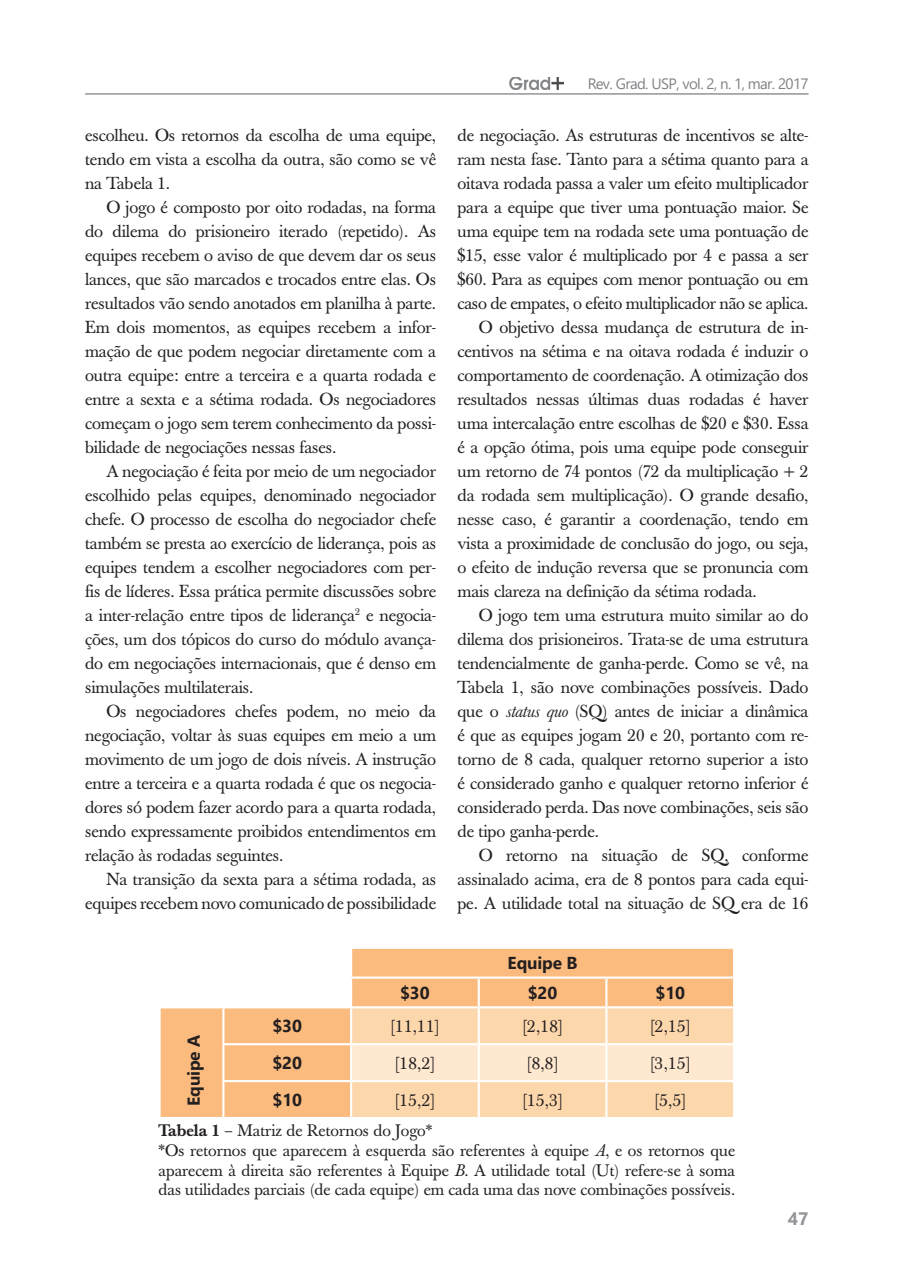
<style>
.page{position:relative;width:915px;height:1285px;background:#fff}
.page>*{position:absolute;margin:0;border:0;box-sizing:border-box;transform-origin:0 0}
.t1{font:700 18px "Segoe UI";color:#939598}
.t2{font:17.25px/24px "Baskerville";letter-spacing:-.01em;color:#231f20;text-align:justify}
.t3{font:700 17.25px "Segoe UI";letter-spacing:-.01em;color:#231f20}
.t4{font:16.5px/19.8px "Baskerville";color:#231f20}
.t5{font:15px "Segoe UI";letter-spacing:-.04em;color:#808285}
.s1{font-style:italic}
.s2{font-weight:500}
</style>
<div class="page">
<hr style="left:85px;top:93px;width:723px;height:2px;background:#939598">
<img style="left:510px;top:78px;width:53px;height:12px">
<svg style="left:161px;top:948px;width:571px;height:168px;fill:#fbbb7e"></svg>
<svg style="left:352px;top:1008px;width:380px;height:108px;background:#fdddb9"></svg>
<hr style="left:350px;top:948px;width:2px;height:28px;background:#fff">
<hr style="left:350px;top:976px;width:128px;height:2px;background:#fff">
<hr style="left:350px;top:978px;width:2px;height:28px;background:#fff">
<hr style="left:478px;top:976px;width:128px;height:2px;background:#fff">
<hr style="left:477px;top:978px;width:2px;height:28px;background:#fff">
<hr style="left:606px;top:976px;width:129px;height:2px;background:#fff">
<hr style="left:605px;top:978px;width:2px;height:28px;background:#fff">
<hr style="left:158px;top:1006px;width:65px;height:2px;background:#fff">
<hr style="left:223px;top:1006px;width:128px;height:2px;background:#fff">
<hr style="left:222px;top:1008px;width:2px;height:34px;background:#fff">
<hr style="left:351px;top:1006px;width:127px;height:2px;background:#fff">
<hr style="left:350px;top:1008px;width:2px;height:34px;background:#fff">
<hr style="left:478px;top:1006px;width:128px;height:2px;background:#fff">
<hr style="left:477px;top:1008px;width:2px;height:34px;background:#fff">
<hr style="left:606px;top:1006px;width:129px;height:2px;background:#fff">
<hr style="left:605px;top:1008px;width:2px;height:34px;background:#fff">
<hr style="left:222px;top:1042px;width:129px;height:3px;background:#fff">
<hr style="left:222px;top:1045px;width:2px;height:34px;background:#fff">
<hr style="left:351px;top:1042px;width:127px;height:3px;background:#fff">
<hr style="left:350px;top:1045px;width:2px;height:34px;background:#fff">
<hr style="left:478px;top:1042px;width:128px;height:3px;background:#fff">
<hr style="left:477px;top:1045px;width:2px;height:34px;background:#fff">
<hr style="left:606px;top:1042px;width:129px;height:3px;background:#fff">
<hr style="left:605px;top:1045px;width:2px;height:34px;background:#fff">
<hr style="left:222px;top:1079px;width:129px;height:2px;background:#fff">
<hr style="left:222px;top:1081px;width:2px;height:35px;background:#fff">
<hr style="left:351px;top:1079px;width:127px;height:2px;background:#fff">
<hr style="left:350px;top:1081px;width:2px;height:35px;background:#fff">
<hr style="left:478px;top:1079px;width:128px;height:2px;background:#fff">
<hr style="left:477px;top:1081px;width:2px;height:35px;background:#fff">
<hr style="left:606px;top:1079px;width:129px;height:2px;background:#fff">
<hr style="left:605px;top:1081px;width:2px;height:35px;background:#fff">
<p class="t2" style="left:85px;top:123px;width:352px">escolheu. Os retornos da escolha de uma equipe, tendo em vista a escolha da outra, são como se vê na Tabela 1.</p>
<p class="t2" style="left:85px;top:195px;width:352px;text-indent:21px">O jogo é composto por oito rodadas, na forma do dilema do prisioneiro iterado (repetido). As equipes recebem o aviso de que devem dar os seus lances, que são marcados e trocados entre elas. Os resultados vão sendo anotados em planilha à parte.<br>Em dois momentos, as equipes recebem a infor&shy;mação de que podem negociar diretamente com a outra equipe: entre a terceira e a quarta rodada e entre a sexta e a sétima rodada. Os negociadores começam o jogo sem terem conhecimento da possi&shy;bilidade de negociações nessas fases.</p>
<p class="t2" style="left:85px;top:459px;width:352px;text-indent:21px">A negociação é feita por meio de um negociador escolhido pelas equipes, denominado negociador chefe. O processo de escolha do negociador chefe também se presta ao exercício de liderança, pois as equipes tendem a escolher negociadores com per&shy;fis de líderes. Essa prática permite discussões sobre a inter-relação entre tipos de liderança<sup>2</sup> e negocia&shy;ções, um dos tópicos do curso do módulo avança&shy;do em negociações internacionais, que é denso em simulações multilaterais.</p>
<p class="t2" style="left:85px;top:699px;width:352px;text-indent:21px">Os negociadores chefes podem, no meio da negociação, voltar às suas equipes em meio a um movimento de um jogo de dois níveis. A instrução entre a terceira e a quarta rodada é que os negocia&shy;dores só podem fazer acordo para a quarta rodada, sendo expressamente proibidos entendimentos em relação às rodadas seguintes.</p>
<p class="t2" style="left:85px;top:867px;width:352px;text-align:right">Na transição da sexta para a sétima rodada, as equipes recebem novo comunicado de possibilidade</p>
<p class="t5" style="left:587px;top:72px;width:222px">Rev. Grad. USP, vol. 2, n. 1, mar. 2017</p>
<p class="t2" style="left:457px;top:123px;width:352px">de negociação. As estruturas de incentivos se alte-</p>
<p class="t2" style="left:457px;top:147px;width:352px">ram nesta fase. Tanto para a sétima quanto para a</p>
<p class="t2" style="left:457px;top:171px;width:352px">oitava rodada passa a valer um efeito multiplicador</p>
<p class="t2" style="left:457px;top:195px;width:352px">para a equipe que tiver uma pontuação maior. Se</p>
<p class="t2" style="left:457px;top:219px;width:352px">uma equipe tem na rodada sete uma pontuação de</p>
<p class="t2" style="left:457px;top:243px;width:352px">$15, esse valor é multiplicado por 4 e passa a ser</p>
<p class="t2" style="left:457px;top:267px;width:352px">$60. Para as equipes com menor pontuação ou em</p>
<p class="t2" style="left:457px;top:291px;width:352px">caso de empates, o efeito multiplicador não se aplica.</p>
<p class="t2" style="left:478px;top:315px;width:331px">O objetivo dessa mudança de estrutura de in-</p>
<p class="t2" style="left:457px;top:339px;width:352px">centivos na sétima e na oitava rodada é induzir o</p>
<p class="t2" style="left:457px;top:363px;width:352px">comportamento de coordenação. A otimização dos</p>
<p class="t2" style="left:457px;top:387px;width:352px">resultados nessas últimas duas rodadas é haver</p>
<p class="t2" style="left:457px;top:411px;width:352px">uma intercalação entre escolhas de $20 e $30. Essa</p>
<p class="t2" style="left:457px;top:435px;width:352px">é a opção ótima, pois uma equipe pode conseguir</p>
<p class="t2" style="left:457px;top:459px;width:352px">um retorno de 74 pontos (72 da multiplicação + 2</p>
<p class="t2" style="left:457px;top:483px;width:352px">da rodada sem multiplicação). O grande desafio,</p>
<p class="t2" style="left:457px;top:507px;width:352px">nesse caso, é garantir a coordenação, tendo em</p>
<p class="t2" style="left:457px;top:531px;width:352px">vista a proximidade de conclusão do jogo, ou seja,</p>
<p class="t2" style="left:457px;top:555px;width:352px">o efeito de indução reversa que se pronuncia com</p>
<p class="t2" style="left:457px;top:579px;width:300px">mais clareza na definição da sétima rodada.</p>
<p class="t2" style="left:478px;top:603px;width:331px">O jogo tem uma estrutura muito similar ao do</p>
<p class="t2" style="left:457px;top:627px;width:352px">dilema dos prisioneiros. Trata-se de uma estrutura</p>
<p class="t2" style="left:457px;top:651px;width:352px">tendencialmente de ganha-perde. Como se vê, na</p>
<p class="t2" style="left:457px;top:675px;width:352px">Tabela 1, são nove combinações possíveis. Dado</p>
<p class="t2" style="left:457px;top:699px;width:352px">que o <span class="s1">status quo</span> (SQ) antes de iniciar a dinâmica</p>
<p class="t2" style="left:457px;top:723px;width:352px">é que as equipes jogam 20 e 20, portanto com re-</p>
<p class="t2" style="left:457px;top:747px;width:352px">torno de 8 cada, qualquer retorno superior a isto</p>
<p class="t2" style="left:457px;top:771px;width:352px">é considerado ganho e qualquer retorno inferior é</p>
<p class="t2" style="left:457px;top:795px;width:352px">considerado perda. Das nove combinações, seis são</p>
<p class="t2" style="left:457px;top:819px;width:143px">de tipo ganha-perde.</p>
<p class="t2" style="left:478px;top:843px;width:331px">O retorno na situação de SQ, conforme</p>
<p class="t2" style="left:457px;top:867px;width:352px">assinalado acima, era de 8 pontos para cada equi-</p>
<p class="t2" style="left:457px;top:891px;width:352px">pe. A utilidade total na situação de SQ era de 16</p>
<p class="t3" style="left:507px;top:948px;width:71px">Equipe B</p>
<p class="t3" style="left:400px;top:978px;width:31px">$30</p>
<p class="t3" style="left:527px;top:978px;width:31px">$20</p>
<p class="t3" style="left:655px;top:978px;width:31px">$10</p>
<p class="t3" style="left:272px;top:1011px;width:31px">$30</p>
<p class="t2" style="left:390px;top:1014px;width:51px">[11,11]</p>
<p class="t2" style="left:522px;top:1014px;width:42px">[2,18]</p>
<p class="t2" style="left:650px;top:1014px;width:42px">[2,15]</p>
<p class="t3" style="left:272px;top:1048px;width:31px">$20</p>
<p class="t2" style="left:394px;top:1051px;width:42px">[18,2]</p>
<p class="t2" style="left:526px;top:1051px;width:33px">[8,8]</p>
<p class="t2" style="left:650px;top:1051px;width:42px">[3,15]</p>
<p class="t3" style="left:179px;top:1105px;width:72px;rotate:-90deg">Equipe A</p>
<p class="t3" style="left:272px;top:1085px;width:31px">$10</p>
<p class="t2" style="left:394px;top:1088px;width:42px">[15,2]</p>
<p class="t2" style="left:522px;top:1088px;width:42px">[15,3]</p>
<p class="t2" style="left:654px;top:1088px;width:33px">[5,5]</p>
<p class="t4" style="left:158px;top:1120px;width:578px"><span class="s2">Tabela 1</span> – Matriz de Retornos do Jogo*<br>*Os retornos que aparecem à esquerda são referentes à equipe <span class="s1">A</span>, e os retornos que aparecem à direita são referentes à Equipe <span class="s1">B</span>. A utilidade total (Ut) refere-se à soma das utilidades parciais (de cada equipe) em cada uma das nove combinações possíveis.</p>
<p class="t1" style="left:787px;top:1204px;width:22px">47</p>
</div>
